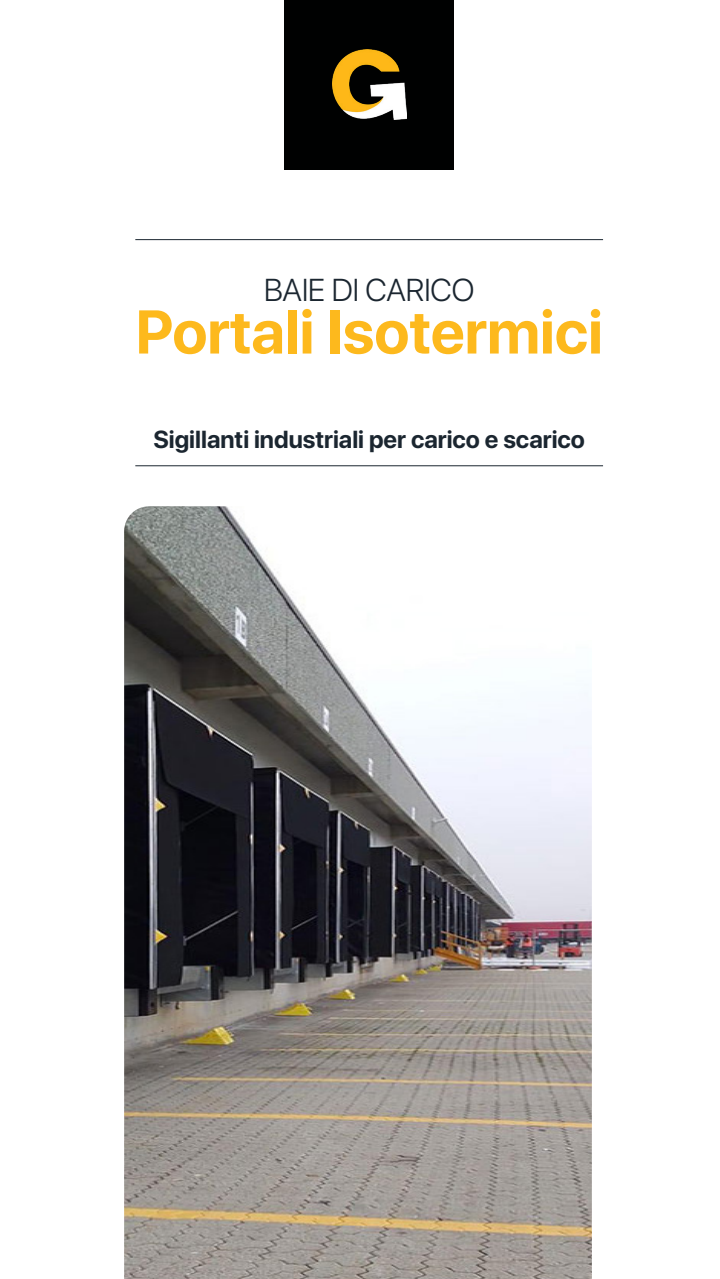
<style>
.page{position:relative;width:720px;height:1279px;background:#fff}
.page>*{position:absolute;margin:0;border:0;box-sizing:border-box;transform-origin:0 0}
.t1{font:700 61.25px "SF Pro Display";color:#fdb91d}
.t2{font:300 31.5px "SF Pro Display";color:#1b2630}
.t3{font:700 24.5px "SF Pro Display";color:#1b2630}
</style>
<div class="page">
<div style="left:284px;top:0;width:170px;height:169px;background:#000101"></div>
<img style="left:124px;top:506px;width:467px;height:773px">
<hr style="left:135px;top:239px;width:467px;height:1px;background:#1b2630">
<hr style="left:135px;top:465px;width:467px;height:1px;background:#1b2630">
<img style="left:332px;top:49px;width:74px;height:71px">
<p class="t2" style="left:264px;top:268px;width:211px">BAIE DI CARICO</p>
<h1 class="t1" style="left:135px;top:297px;width:468px">Portali Isotermici</h1>
<p class="t3" style="left:153px;top:425px;width:433px">Sigillanti industriali per carico e scarico</p>
</div>
